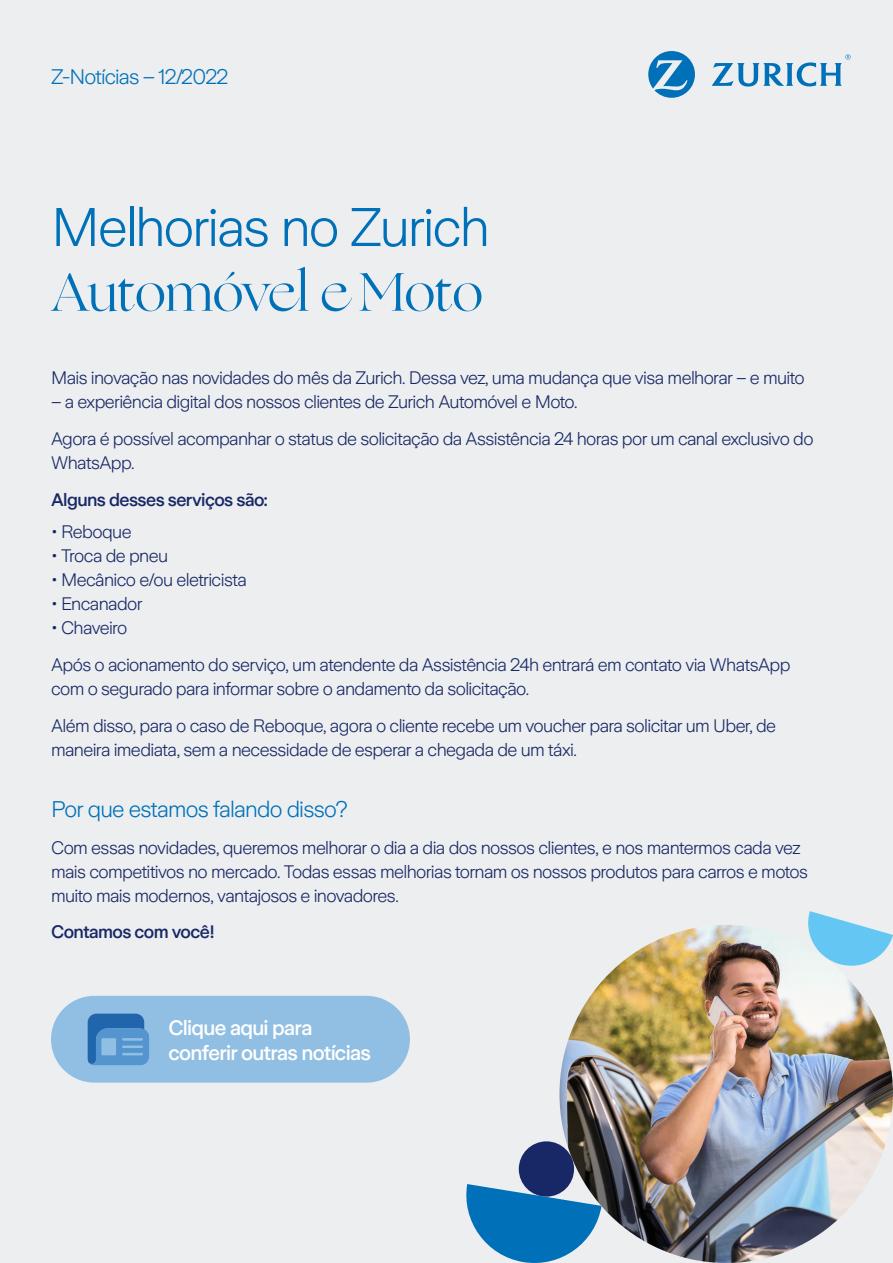
<style>
.page{position:relative;width:893px;height:1263px;background:#eceeef}
.page>*{position:absolute;margin:0;border:0;box-sizing:border-box;transform-origin:0 0}
.t1{font:300 54px "Zurich Sans";letter-spacing:-.035em;color:#0071b9}
.t2{font:54px "Ogg";letter-spacing:-.015em;color:#0071b9}
.t3{font:300 22.5px "Zurich Sans";letter-spacing:-.035em;color:#0071b9}
.t4{font:300 21px "Zurich Sans";letter-spacing:-.04em;color:#0071b9}
.t5{font:500 20.7px/24.9px "Zurich Sans";letter-spacing:-.035em;color:#fff}
.t6{font:300 18px/36.8px "Zurich Sans";letter-spacing:-.035em;color:#182866}
.t7{font:500 18px "Zurich Sans";letter-spacing:-.03em;color:#182866}
</style>
<div class="page">
<svg style="left:648px;top:51px;width:47px;height:47px"></svg>
<svg style="left:712px;top:54px;width:138px;height:33px"></svg>
<div style="left:519px;top:1141px;width:55px;height:56px;background:#182866;border-radius:50%"></div>
<svg style="left:466px;top:1184px;width:93px;height:79px"></svg>
<svg style="left:808px;top:911px;width:50px;height:14px"></svg>
<img style="left:559px;top:925px;width:334px;height:338px">
<div style="left:51px;top:996px;width:359px;height:86px;background:#91bfe3;border-radius:43px"></div>
<svg style="left:88px;top:1014px;width:61px;height:51px;background:#4384c2"></svg>
<div style="left:101px;top:1038px;width:15px;height:17px;background:#91bfe3"></div>
<hr style="left:122px;top:1038px;width:21px;height:3px;background:#91bfe3">
<hr style="left:122px;top:1053px;width:21px;height:2px;background:#91bfe3">
<hr style="left:122px;top:1045px;width:21px;height:3px;background:#91bfe3">
<p class="t4" style="left:51px;top:65px;width:179px">Z-Notícias – 12/2022</p>
<h1 class="t1" style="left:51px;top:198px;width:440px">Melhorias no Zurich</h1>
<h1 class="t2" style="left:51px;top:257px;width:434px">Automóvel e Moto</h1>
<p class="t6" style="left:51px;top:360px;width:755px">Mais inovação nas novidades do mês da Zurich. Dessa vez, uma mudança que visa melhorar – e muito</p>
<p class="t6" style="left:51px;top:384px;width:764px">– a experiência digital dos nossos clientes de Zurich Automóvel e Moto.<br>Agora é possível acompanhar o status de solicitação da Assistência 24 horas por um canal exclusivo do</p>
<p class="t6" style="left:51px;top:445px;width:85px">WhatsApp.</p>
<p class="t7" style="left:51px;top:490px;width:218px">Alguns desses serviços são:</p>
<p class="t6" style="left:51px;top:514px;width:82px">• Reboque</p>
<p class="t6" style="left:51px;top:538px;width:119px">• Troca de pneu</p>
<p class="t6" style="left:51px;top:562px;width:197px">• Mecânico e/ou eletricista</p>
<p class="t6" style="left:51px;top:586px;width:93px">• Encanador</p>
<p class="t6" style="left:51px;top:610px;width:741px">• Chaveiro<br>Após o acionamento do serviço, um atendente da Assistência 24h entrará em contato via WhatsApp</p>
<p class="t6" style="left:51px;top:671px;width:727px">com o segurado para informar sobre o andamento da solicitação.<br>Além disso, para o caso de Reboque, agora o cliente recebe um voucher para solicitar um Uber, de</p>
<p class="t6" style="left:51px;top:731px;width:527px">maneira imediata, sem a necessidade de esperar a chegada de um táxi.</p>
<p class="t3" style="left:51px;top:797px;width:298px">Por que estamos falando disso?</p>
<p class="t6" style="left:51px;top:836px;width:759px;line-height:24px">Com essas novidades, queremos melhorar o dia a dia dos nossos clientes, e nos mantermos cada vez mais competitivos no mercado. Todas essas melhorias tornam os nossos produtos para carros e motos muito mais modernos, vantajosos e inovadores.</p>
<p class="t7" style="left:51px;top:922px;width:165px">Contamos com você!</p>
<p class="t5" style="left:168px;top:1016px;width:204px">Clique aqui para conferir outras notícias</p>
</div>
